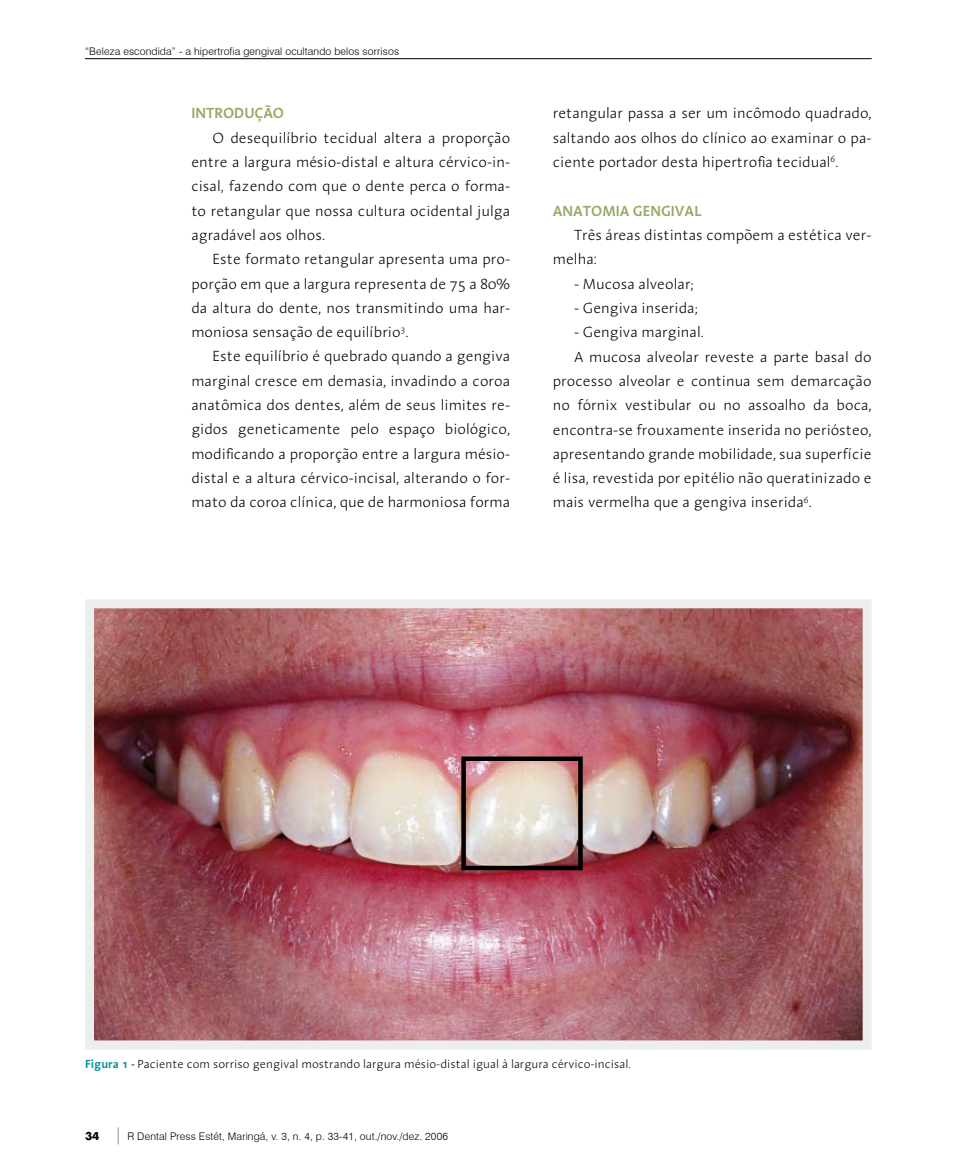
<style>
.page{position:relative;width:978px;height:1174px;background:#fff}
.page>*{position:absolute;margin:0;border:0;box-sizing:border-box;transform-origin:0 0}
.t1{font:300 15px/24.3px "Linotype Aroma";color:#000;text-align:justify}
.t2{font:600 15px "Linotype Aroma";color:#94aa65}
.t3{font:300 12px "Linotype Aroma";color:#000}
.t4{font:300 10.5px "Swiss 721 BT";letter-spacing:.01em;color:#000}
.t5{font:700 10.5px "Futura";color:#000}
.s1{font-weight:600;color:#008c9c}
</style>
<div class="page">
<svg style="left:117px;top:1127px;width:2px;height:17px"></svg>
<hr style="left:85px;top:58px;width:787px;height:1px;background:#000">
<img style="left:95px;top:609px;width:767px;height:430px">
<div style="left:85px;top:599px;width:787px;height:450px;border:9px solid #eceded"></div>
<div style="left:461px;top:756px;width:122px;height:114px;border:4px solid #000"></div>
<p class="t4" style="left:85px;top:45px;width:316px">“Beleza escondida” - a hipertrofia gengival ocultando belos sorrisos</p>
<p class="t2" style="left:191px;top:103px;width:34px">INTROD</p>
<p class="t2" style="left:244px;top:103px;width:39px">UÇÃO</p>
<p class="t1" style="left:191px;top:125px;width:320px;text-indent:21px">O desequilíbrio tecidual altera a proporção entre a largura mésio-distal e altura cérvico-in&shy;cisal, fazendo com que o dente perca o forma&shy;to retangular que nossa cultura ocidental julga agradável aos olhos.</p>
<p class="t1" style="left:191px;top:247px;width:320px;text-indent:21px">Este formato retangular apresenta uma pro&shy;porção em que a largura representa de 75 a 80% da altura do dente, nos transmitindo uma har&shy;moniosa sensação de equilíbrio<sup>3</sup>.</p>
<p class="t1" style="left:191px;top:344px;width:320px;text-indent:21px">Este equilíbrio é quebrado quando a gengiva marginal cresce em demasia, invadindo a coroa anatômica dos dentes, além de seus limites re&shy;gidos geneticamente pelo espaço biológico, modificando a proporção entre a largura mésio&shy;distal e a altura cérvico-incisal, alterando o for&shy;mato da coroa clínica, que de harmoniosa forma</p>
<p class="t1" style="left:553px;top:101px;width:320px">retangular passa a ser um incômodo quadrado, saltando aos olhos do clínico ao examinar o pa&shy;ciente portador desta hipertrofia tecidual<sup>6</sup>.</p>
<p class="t2" style="left:553px;top:201px;width:11px">ANAT</p>
<p class="t2" style="left:591px;top:201px;width:94px">OMIA GENGIVAL</p>
<p class="t1" style="left:553px;top:223px;width:320px;text-indent:21px">Três áreas distintas compõem a estética ver&shy;melha:</p>
<p class="t1" style="left:574px;top:271px;width:121px">- Mucosa alveolar;</p>
<p class="t1" style="left:574px;top:295px;width:125px">- Gengiva inserida;</p>
<p class="t1" style="left:574px;top:320px;width:131px">- Gengiva marginal.</p>
<p class="t1" style="left:574px;top:344px;width:299px">A mucosa alveolar reveste a parte basal do</p>
<p class="t1" style="left:553px;top:368px;width:320px">processo alveolar e continua sem demarcação</p>
<p class="t1" style="left:553px;top:393px;width:320px">no fórnix vestibular ou no assoalho da boca,</p>
<p class="t1" style="left:553px;top:417px;width:320px">encontra-se frouxamente inserida no periósteo,</p>
<p class="t1" style="left:553px;top:441px;width:320px">apresentando grande mobilidade, sua superfície</p>
<p class="t1" style="left:553px;top:466px;width:320px">é lisa, revestida por epitélio não queratinizado e</p>
<p class="t1" style="left:553px;top:490px;width:260px">mais vermelha que a gengiva inserida<sup>6</sup>.</p>
<p class="t3" style="left:85px;top:1056px;width:547px"><span class="s1">FIGURA 1 -</span> Paciente com sorriso gengival mostrando largura mésio-distal igual à largura cérvico-incisal.</p>
<p class="t5" style="left:85px;top:1129px;width:16px">34</p>
<p class="t4" style="left:128px;top:1129px;width:322px">R Dental Press Estét, Maringá, v. 3, n. 4, p. 33-41, out./nov./dez. 2006</p>
</div>
